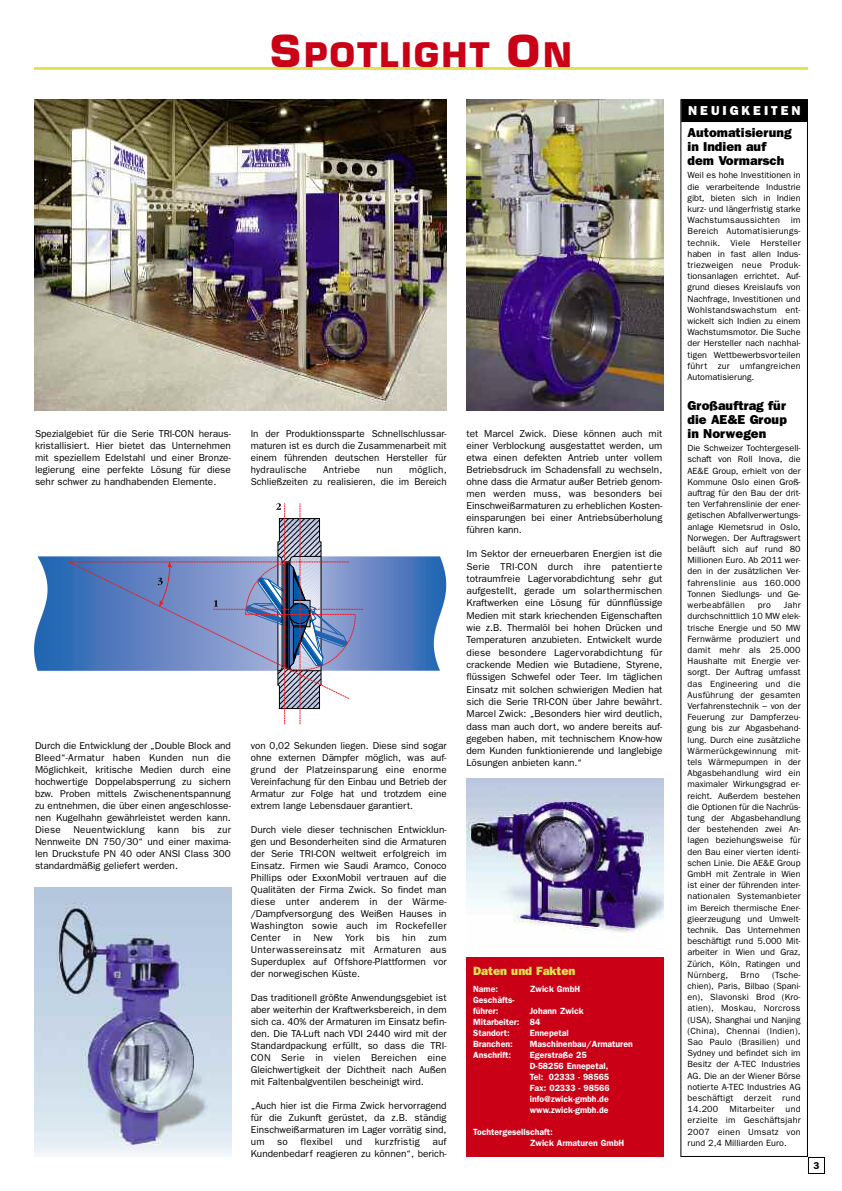
<style>
.page{position:relative;width:842px;height:1191px;background:#fff}
.page>*{position:absolute;margin:0;border:0;box-sizing:border-box;transform-origin:0 0}
.t1{font:700 33px "Eurostile";letter-spacing:.07em;color:#ca0016}
.t2{font:800 13px/14px "Franklin Gothic";color:#000}
.t3{font:800 13px "Franklin Gothic";letter-spacing:.235em;color:#fff}
.t4{font:800 12px "Franklin Gothic";color:#e4e24f}
.t5{font:10px/12px "Franklin Gothic";color:#000;text-align:justify}
.t6{font:10px "Franklin Gothic";letter-spacing:.025em;color:#000}
.t7{font:600 10px "Franklin Gothic";color:#000}
.t8{font:9px/11.2px "Franklin Gothic";letter-spacing:.015em;color:#000;text-align:justify}
.t9{font:600 9px/11px "Franklin Gothic";color:#fff}
.s1{font-size:43px}
</style>
<div class="page">
<div style="left:808px;top:1157px;width:17px;height:17px;border:1px solid #000"></div>
<img style="left:34px;top:99px;width:412px;height:311px">
<div style="left:466px;top:957px;width:197px;height:200px;background:#ca0016"></div>
<img style="left:34px;top:887px;width:197px;height:270px">
<img style="left:466px;top:778px;width:197px;height:161px">
<img style="left:466px;top:100px;width:197px;height:310px">
<div style="left:680px;top:99px;width:128px;height:1058px;border:1px solid #000"></div>
<div style="left:682px;top:100px;width:125px;height:21px;background:#000"></div>
<div style="left:681px;top:99px;width:126px;height:23px;border:1px solid #000"></div>
<hr style="left:34px;top:67px;width:774px;height:2px;background:#e4e24f">
<svg style="left:34px;top:503px;width:412px;height:205px"></svg>
<h1 class="t1" style="left:270px;top:42px;width:303px"><span class="s1">S</span>POTLIGHT <span class="s1">O</span>N</h1>
<p class="t5" style="left:35px;top:427px;width:197px">Spezialgebiet für die Serie TRI-CON heraus&shy;kristallisiert. Hier bietet das Unternehmen mit speziellem Edelstahl und einer Bronze&shy;legierung eine perfekte Lösung für diese sehr schwer zu handhabenden Elemente.</p>
<p class="t5" style="left:35px;top:739px;width:197px">Durch die Entwicklung der „Double Block and Bleed“-Armatur haben Kunden nun die Möglichkeit, kritische Medien durch eine hochwertige Doppelabsperrung zu sichern bzw. Proben mittels Zwischenentspannung zu entnehmen, die über einen angeschlosse&shy;nen Kugelhahn gewährleistet werden kann.<br>Diese Neuentwicklung kann bis zur Nennweite DN 750/30“ und einer maxima&shy;len Druckstufe PN 40 oder ANSI Class 300 standardmäßig geliefert werden.</p>
<p class="t5" style="left:251px;top:427px;width:197px">In der Produktionssparte Schnellschlussar&shy;maturen ist es durch die Zusammenarbeit mit einem führenden deutschen Hersteller für hydraulische</p>
<p class="t5" style="left:251px;top:463px;width:197px;text-align:right">möglich,<br>Schließzeiten zu realisieren, die im Bereich</p>
<p class="t6" style="left:323px;top:463px;width:38px">Antriebe</p>
<p class="t5" style="left:376px;top:463px;width:18px">nun</p>
<p class="t5" style="left:251px;top:739px;width:197px">von 0,02 Sekunden liegen. Diese sind sogar ohne externen Dämpfer möglich, was auf&shy;grund der Platzeinsparung eine enorme Vereinfachung für den Einbau und Betrieb der Armatur zur Folge hat und trotzdem eine extrem lange Lebensdauer garantiert.</p>
<p class="t5" style="left:251px;top:823px;width:197px">Durch viele dieser technischen Entwicklun&shy;gen und Besonderheiten sind die Armaturen der Serie TRI-CON weltweit erfolgreich im Einsatz. Firmen wie Saudi Aramco, Conoco Phillips oder ExxonMobil vertrauen auf die Qualitäten der Firma Zwick. So findet man diese unter anderem in der Wärme-/Dampfversorgung des Weißen Hauses in Washington sowie auch im Rockefeller Center in New York bis hin zum Unterwassereinsatz mit Armaturen aus Superduplex auf Offshore-Plattformen vor der norwegischen Küste.</p>
<p class="t5" style="left:251px;top:991px;width:197px">Das traditionell größte Anwendungsgebiet ist aber weiterhin der Kraftwerksbereich, in dem sich ca. 40% der Armaturen im Einsatz befin&shy;den. Die TA-Luft nach VDI 2440 wird mit der Standardpackung erfüllt, so dass die TRI-CON Serie in vielen Bereichen eine Gleichwertigkeit der Dichtheit nach Außen mit Faltenbalgventilen bescheinigt wird.</p>
<p class="t5" style="left:251px;top:1099px;width:197px">„Auch hier ist die Firma Zwick hervorragend für die Zukunft gerüstet, da z.B. ständig Einschweißarmaturen im Lager vorrätig sind, um</p>
<p class="t5" style="left:251px;top:1135px;width:197px;text-align:right">auf<br>Kundenbedarf reagieren zu können“, berich-</p>
<p class="t5" style="left:277px;top:1135px;width:12px">so</p>
<p class="t6" style="left:300px;top:1135px;width:34px">flexibel</p>
<p class="t5" style="left:345px;top:1135px;width:18px">und</p>
<p class="t6" style="left:375px;top:1135px;width:47px">kurzfristig</p>
<p class="t5" style="left:466px;top:427px;width:197px">tet Marcel Zwick. Diese können auch mit einer Verblockung ausgestattet werden, um etwa einen defekten Antrieb unter vollem Betriebsdruck im Schadensfall zu wechseln, ohne dass die Armatur außer Betrieb genom&shy;men werden muss, was besonders bei Einschweißarmaturen zu erheblichen Kosten&shy;einsparungen bei einer Antriebsüberholung führen kann.</p>
<p class="t5" style="left:466px;top:547px;width:197px;line-height:12.3px">Im Sektor der erneuerbaren Energien ist die Serie TRI-CON durch ihre patentierte totraumfreie Lagervorabdichtung sehr gut aufgestellt, gerade um solarthermischen Kraftwerken eine Lösung für dünnflüssige Medien mit stark kriechenden Eigenschaften wie z.B. Thermalöl bei hohen Drücken und Temperaturen anzubieten. Entwickelt wurde diese besondere Lagervorabdichtung für crackende Medien wie Butadiene, Styrene, flüssigen Schwefel oder Teer. Im täglichen Einsatz mit solchen schwierigen Medien hat sich die Serie TRI-CON über Jahre bewährt.<br>Marcel Zwick: „Besonders hier wird deutlich, dass man auch dort, wo andere bereits auf&shy;gegeben haben, mit technischem Know-how dem Kunden funktionierende und langlebige Lösungen anbieten kann.“</p>
<p class="t4" style="left:473px;top:963px;width:104px">Daten und Fakten</p>
<p class="t9" style="left:473px;top:983px;width:26px">Name:</p>
<p class="t9" style="left:530px;top:983px;width:52px">Zwick GmbH</p>
<p class="t9" style="left:473px;top:994px;width:43px">Geschäfts&shy;führer:</p>
<p class="t9" style="left:473px;top:1005px;width:112px;text-indent:57px">Johann Zwick<br>Mitarbeiter: 84<br>Standort:</p>
<p class="t9" style="left:530px;top:1027px;width:40px">Ennepetal</p>
<p class="t9" style="left:473px;top:1038px;width:41px">Branchen:</p>
<p class="t9" style="left:530px;top:1038px;width:105px">Maschinenbau/Armaturen</p>
<p class="t9" style="left:473px;top:1049px;width:39px">Anschrift:</p>
<p class="t9" style="left:530px;top:1049px;width:81px">Egerstraße 25<br>D-58256 Ennepetal,<br>Tel: 02333 - 98565<br>Fax: 02333 - 98566 info@zwick-gmbh.de www.zwick-gmbh.de</p>
<p class="t9" style="left:530px;top:1126px;width:96px;text-indent:-57px">Tochtergesellschaft:<br>Zwick Armaturen GmbH</p>
<h2 class="t3" style="left:688px;top:103px;width:114px">NEUIGKEITEN</h2>
<h2 class="t2" style="left:687px;top:126px;width:105px">Automatisierung in Indien auf dem Vormarsch</h2>
<p class="t8" style="left:687px;top:170px;width:115px">Weil es hohe Investitionen in die verarbeitende Industrie gibt, bieten sich in Indien kurz- und längerfristig starke Wachstumsaussichten im Bereich Automatisierungs&shy;technik. Viele Hersteller haben in fast allen Indus&shy;triezweigen neue Produk&shy;tionsanlagen errichtet. Auf&shy;grund dieses Kreislaufs von Nachfrage, Investitionen und Wohlstandswachstum ent&shy;wickelt sich Indien zu einem Wachstumsmotor. Die Suche der Hersteller nach nachhal&shy;tigen Wettbewerbsvorteilen führt zur umfangreichen Automatisierung.</p>
<h2 class="t2" style="left:687px;top:398px;width:101px;text-align:justify">Großauftrag für die AE&amp;E Group in Norwegen</h2>
<p class="t8" style="left:687px;top:442px;width:115px">Die Schweizer Tochtergesell&shy;schaft von Roll Inova, die AE&amp;E Group, erhielt von der Kommune Oslo einen Groß&shy;auftrag für den Bau der drit&shy;ten Verfahrenslinie der ener&shy;getischen Abfallverwertungs&shy;anlage Klemetsrud in Oslo, Norwegen. Der Auftragswert beläuft sich auf rund 80<br>Millionen Euro. Ab 2011 wer&shy;den in der zusätzlichen Ver&shy;fahrenslinie aus 160.000<br>Tonnen Siedlungs- und Ge&shy;werbeabfällen</p>
<p class="t8" style="left:687px;top:599px;width:115px;text-indent:96px">Jahr durchschnittlich 10 MW elek&shy;trische Energie und 50 MW Fernwärme produziert und damit mehr als 25.000<br>Haushalte mit Energie ver&shy;sorgt. Der Auftrag umfasst das Engineering und die Ausführung der gesamten Verfahrenstechnik – von der Feuerung zur Dampferzeu&shy;gung bis zur Abgasbehand&shy;lung. Durch eine zusätzliche Wärmerückgewinnung mit&shy;tels Wärmepumpen in der Abgasbehandlung wird ein maximaler Wirkungsgrad er&shy;reicht. Außerdem bestehen die Optionen für die Nachrüs&shy;tung der Abgasbehandlung der bestehenden zwei An&shy;lagen beziehungsweise für den Bau einer vierten identi&shy;schen Linie. Die AE&amp;E Group GmbH mit Zentrale in Wien ist einer der führenden inter&shy;nationalen Systemanbieter im Bereich thermische Ener&shy;gieerzeugung und Umwelt&shy;technik. Das Unternehmen beschäftigt rund 5.000 Mit&shy;arbeiter in Wien und Graz, Zürich, Köln, Ratingen und Nürnberg,</p>
<p class="t8" style="left:758px;top:599px;width:15px">pro</p>
<p class="t8" style="left:687px;top:969px;width:115px;text-indent:85px">(Tsche&shy;chien), Paris, Bilbao (Spani&shy;en), Slavonski Brod (Kro&shy;atien), Moskau, Norcross (USA), Shanghai und Nanjing (China), Chennai (Indien), Sao Paulo (Brasilien) und Sydney und befindet sich im Besitz der A-TEC Industries AG. Die an der Wiener Börse notierte A-TEC Industries AG beschäftigt derzeit rund 14.200 Mitarbeiter und erzielte im Geschäftsjahr 2007 einen Umsatz von rund 2,4 Milliarden Euro.</p>
<p class="t8" style="left:741px;top:969px;width:21px">Brno</p>
<p class="t7" style="left:813px;top:1159px;width:7px">3</p>
</div>
